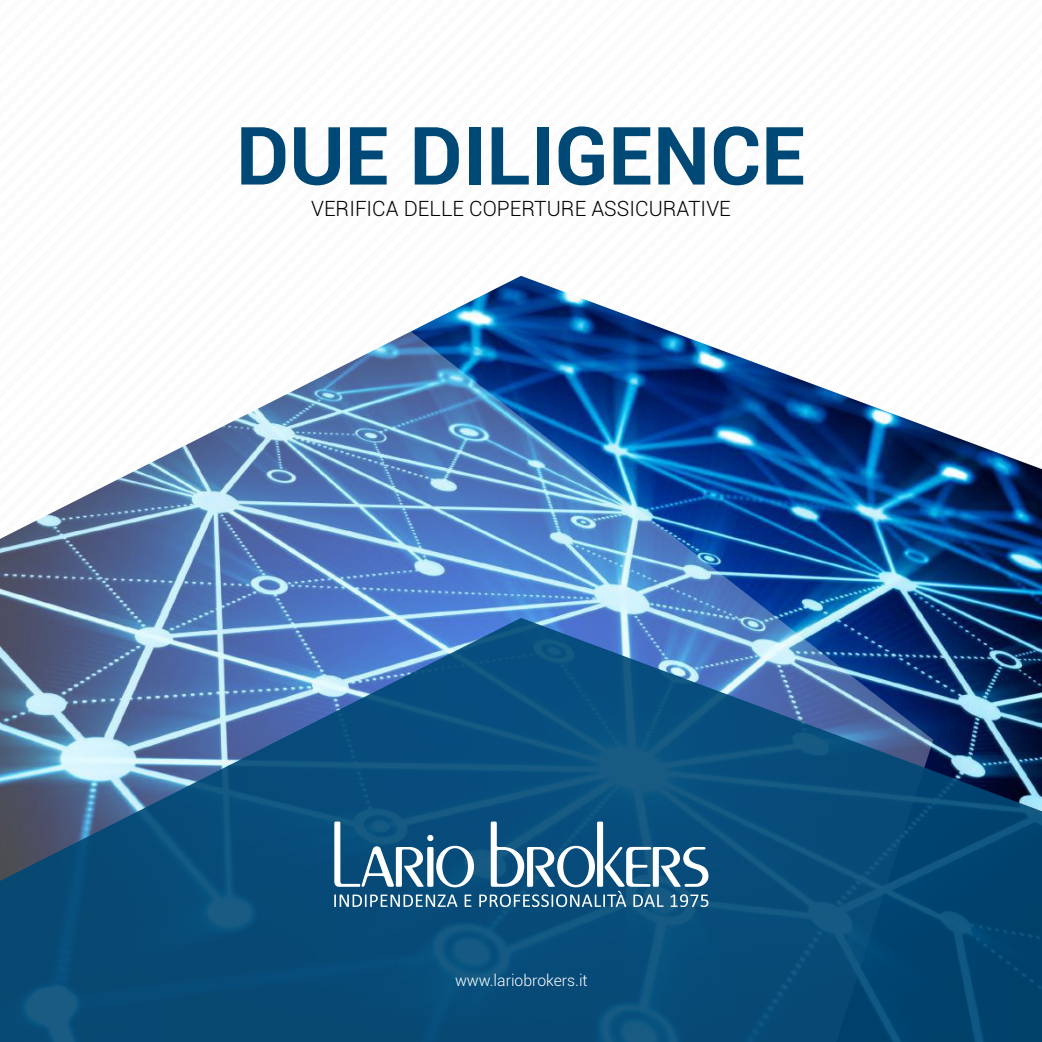
<style>
.page{position:relative;width:1042px;height:1042px;background:#fff}
.page>*{position:absolute;margin:0;border:0;box-sizing:border-box;transform-origin:0 0}
.t1{font:700 80.5px "Roboto";color:#004976}
.t2{font:300 21px "Roboto";color:#000}
.t3{font:300 15.75px "Roboto";color:#fff}
</style>
<div class="page">
<img style="left:414px;top:276px;width:628px;height:342px">
<img style="left:0;top:330px;width:933px;height:288px">
<svg style="left:0;top:618px;width:1042px;height:424px;background:#1e5986"></svg>
<svg style="left:334px;top:821px;width:374px;height:86px"></svg>
<h1 class="t1" style="left:236px;top:99px;width:571px">DUE DILIGENCE</h1>
<p class="t2" style="left:311px;top:194px;width:421px">VERIFICA DELLE COPERTURE ASSICURATIVE</p>
<p class="t3" style="left:455px;top:969px;width:134px">www.lariobrokers.it</p>
</div>
